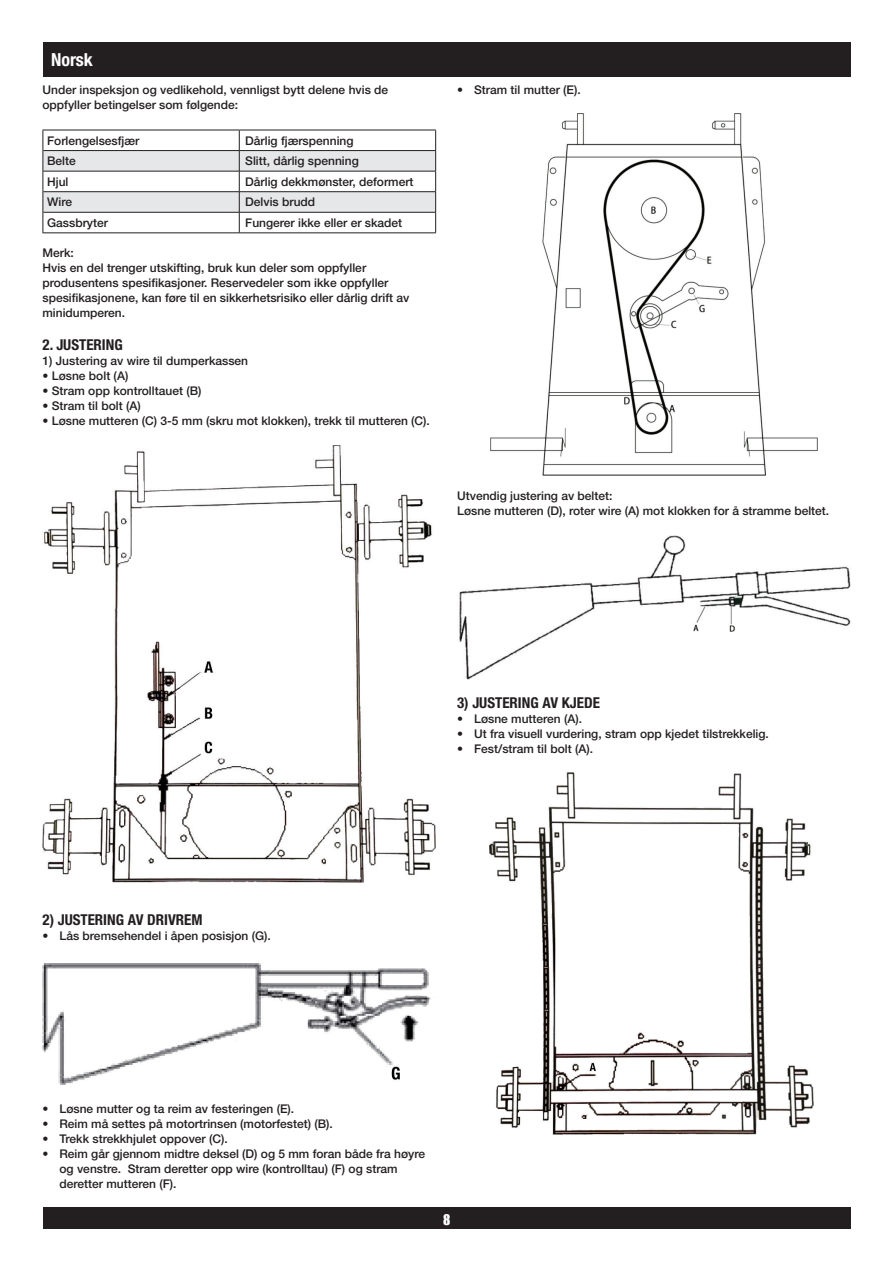
<style>
.page{position:relative;width:893px;height:1263px;background:#fff}
.page>*{position:absolute;margin:0;border:0;box-sizing:border-box;transform-origin:0 0}
.t1{font:700 condensed 18px "Helvetica Neue LT Std";color:#fff}
.t2{font:700 condensed 15px "Helvetica Neue LT Std";color:#231f20}
.t3{font:13.5px "Impact";color:#fff}
.t4{font:500 12px/15px "Helvetica Neue LT Std";color:#231f20}
</style>
<div class="page">
<div style="left:43px;top:1208px;width:807px;height:21px;background:#231f20"></div>
<div style="left:43px;top:43px;width:807px;height:34px;background:#231f20"></div>
<svg style="left:43px;top:130px;width:393px;height:103px"></svg>
<hr style="left:43px;top:233px;width:196px;height:1px;background:#231f20">
<hr style="left:239px;top:233px;width:197px;height:1px;background:#231f20">
<img style="left:43px;top:445px;width:393px;height:437px">
<img style="left:43px;top:964px;width:388px;height:121px">
<img style="left:490px;top:114px;width:327px;height:361px">
<img style="left:459px;top:536px;width:391px;height:143px">
<img style="left:489px;top:773px;width:324px;height:361px">
<h1 class="t1" style="left:51px;top:49px;width:43px">Norsk</h1>
<p class="t4" style="left:43px;top:82px;width:347px">Under inspeksjon og vedlikehold, vennligst bytt delene hvis de oppfyller betingelser som følgende:</p>
<p class="t4" style="left:47px;top:133px;width:94px">Forlengelsesfjær</p>
<p class="t4" style="left:245px;top:133px;width:110px">Dårlig fjærspenning</p>
<p class="t4" style="left:47px;top:153px;width:30px">Belte</p>
<p class="t4" style="left:245px;top:153px;width:115px">Slitt, dårlig spenning</p>
<p class="t4" style="left:47px;top:174px;width:23px">Hjul</p>
<p class="t4" style="left:245px;top:174px;width:170px">Dårlig dekkmønster, deformert</p>
<p class="t4" style="left:47px;top:194px;width:26px">Wire</p>
<p class="t4" style="left:245px;top:194px;width:72px">Delvis brudd</p>
<p class="t4" style="left:47px;top:215px;width:62px">Gassbryter</p>
<p class="t4" style="left:245px;top:215px;width:158px">Fungerer ikke eller er skadet</p>
<p class="t4" style="left:43px;top:245px;width:368px">Merk:<br>Hvis en del trenger utskifting, bruk kun deler som oppfyller produsentens spesifikasjoner. Reservedeler som ikke oppfyller spesifikasjonene, kan føre til en sikkerhetsrisiko eller dårlig drift av minidumperen.</p>
<p class="t2" style="left:43px;top:336px;width:82px">2. JUSTERING</p>
<p class="t4" style="left:43px;top:353px;width:207px">1) Justering av wire til dumperkassen</p>
<p class="t4" style="left:43px;top:368px;width:87px">• Løsne bolt (A)</p>
<p class="t4" style="left:43px;top:383px;width:160px">• Stram opp kontrolltauet (B)</p>
<p class="t4" style="left:43px;top:398px;width:100px">• Stram til bolt (A)</p>
<p class="t4" style="left:43px;top:413px;width:389px">• Løsne mutteren (C) 3-5 mm (skru mot klokken), trekk til mutteren (C).</p>
<p class="t4" style="left:457px;top:82px;width:125px">• Stram til mutter (E).</p>
<p class="t4" style="left:457px;top:488px;width:374px">Utvendig justering av beltet:<br>Løsne mutteren (D), roter wire (A) mot klokken for å stramme beltet.</p>
<p class="t2" style="left:43px;top:911px;width:162px">2) JUSTERING AV DRIVREM</p>
<p class="t4" style="left:43px;top:928px;width:230px">• Lås bremsehendel i åpen posisjon (G).</p>
<p class="t2" style="left:457px;top:693px;width:144px">3) JUSTERING AV KJEDE</p>
<p class="t4" style="left:457px;top:711px;width:127px">• Løsne mutteren (A).</p>
<p class="t4" style="left:457px;top:726px;width:313px">• Ut fra visuell vurdering, stram opp kjedet tilstrekkelig.</p>
<p class="t4" style="left:457px;top:741px;width:137px">• Fest/stram til bolt (A).</p>
<p class="t4" style="left:43px;top:1101px;width:253px">• Løsne mutter og ta reim av festeringen (E).</p>
<p class="t4" style="left:43px;top:1116px;width:292px">• Reim må settes på motortrinsen (motorfestet) (B).</p>
<p class="t4" style="left:43px;top:1131px;width:187px">• Trekk strekkhjulet oppover (C).</p>
<p class="t4" style="left:60px;top:1146px;width:367px;text-indent:-17px">• Reim går gjennom midtre deksel (D) og 5 mm foran både fra høyre og venstre. Stram deretter opp wire (kontrolltau) (F) og stram deretter mutteren (F).</p>
<p class="t3" style="left:443px;top:1209px;width:9px">8</p>
</div>
